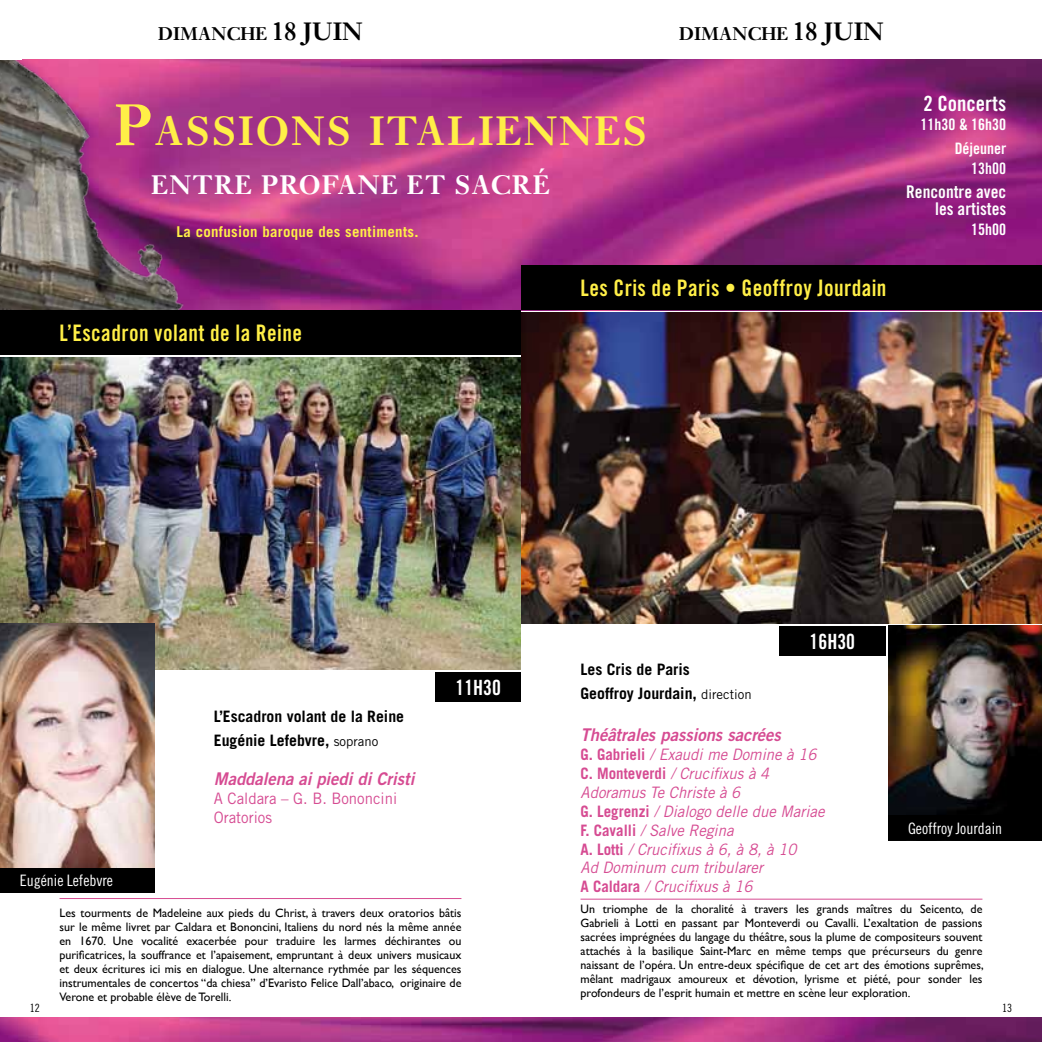
<style>
.page{position:relative;width:1042px;height:1042px;background:#fff}
.page>*{position:absolute;margin:0;border:0;box-sizing:border-box;transform-origin:0 0}
.t1{font:600 42.88px "Ehrhardt";letter-spacing:.045em;color:#ffef47}
.t2{font:600 28px "Ehrhardt";letter-spacing:.04em;color:#fff}
.t3{font:22.75px "Trade Gothic LT Std Bd Cn 20";letter-spacing:.02em;color:#ffef47;scale:.95 1}
.t4{font:21px "Trade Gothic LT Std Bd Cn 20";color:#fff;scale:.95 1}
.t5{font:21px "Trade Gothic LT Std Bd Cn 20";color:#fff}
.t6{font:600 19.25px "Ehrhardt";color:#000}
.t7{font:italic 17.5px "Trade Gothic Bold Two";color:#d64b92;scale:.95 1}
.t8{font:17.5px/17.5px "Trade Gothic LT Std Bd Cn 20";color:#fff;text-align:right}
.t9{font:italic 15.75px/18.9px "Trade Gothic";color:#d64b92;scale:.95 1}
.t10{font:700 15.75px/23.8px "Trade Gothic";color:#000}
.t11{font:15.75px/18.9px "Trade Gothic";color:#d64b92;scale:.95 1}
.t12{font:15.75px "Trade Gothic LT Std Cn 18";color:#fff}
.t13{font:15.75px/24.2px "Trade Gothic LT Std Bd Cn 20";color:#fff;text-align:right}
.t14{font:700 14.88px "Trade Gothic";letter-spacing:.02em;color:#ffef47}
.t15{font:12.25px/14px "Gill Sans";color:#000;text-align:justify}
.t16{font:11.38px "Trade Gothic LT Std Cn 18";color:#000}
.s1{font-size:26.25px}
.s2{font-size:61.25px}
.s3{font-weight:400;font-size:13.12px}
.s4{font-weight:700;font-style:normal}
</style>
<div class="page">
<img style="left:218px;top:60px;width:824px;height:250px">
<hr style="left:60px;top:898px;width:401px;height:1px;background:#d64b92">
<hr style="left:580px;top:898px;width:402px;height:1px;background:#d64b92">
<img style="left:0;top:357px;width:521px;height:313px">
<div style="left:521px;top:265px;width:521px;height:45px;background:#000"></div>
<img style="left:521px;top:313px;width:521px;height:310px">
<div style="left:779px;top:626px;width:106px;height:29px;background:#000"></div>
<img style="left:888px;top:626px;width:154px;height:189px">
<img style="left:0;top:623px;width:154px;height:245px">
<div style="left:0;top:868px;width:154px;height:25px;background:#000"></div>
<img style="left:0;top:59px;width:218px;height:251px">
<div style="left:0;top:310px;width:521px;height:45px;background:#000"></div>
<img style="left:0;top:1017px;width:1042px;height:25px">
<div style="left:435px;top:672px;width:86px;height:30px;background:#000"></div>
<div style="left:0;top:0;width:21px;height:60px;background:#fff"></div>
<div style="left:888px;top:815px;width:154px;height:25px;background:#000"></div>
<h3 class="t6" style="left:158px;top:22px;width:206px">DIMANCHE <span class="s1">18 JUIN</span></h3>
<h1 class="t1" style="left:114px;top:106px;width:393px"><span class="s2">P</span>ASSIONS ITALIENNE</h1>
<h1 class="t1" style="left:622px;top:106px;width:26px">S</h1>
<h2 class="t2" style="left:151px;top:168px;width:400px">ENTRE PROFANE ET SACRÉ</h2>
<p class="t14" style="left:177px;top:223px;width:243px">La confusion baroque des sentiments.</p>
<h3 class="t6" style="left:679px;top:22px;width:206px">DIMANCHE <span class="s1">18 JUIN</span></h3>
<h3 class="t3" style="left:60px;top:319px;width:257px">L’Escadron volant de la Reine</h3>
<h3 class="t3" style="left:580px;top:274px;width:324px">Les Cris de Paris • Geoffroy Jourdain</h3>
<h3 class="t5" style="left:923px;top:91px;width:84px">2 Concerts</h3>
<p class="t13" style="left:920px;top:112px;width:87px">11h30 &amp; 16h30<br>Déjeuner</p>
<p class="t13" style="left:971px;top:156px;width:36px">13h00</p>
<h3 class="t8" style="left:906px;top:183px;width:102px">Rencontre avec les artistes</h3>
<p class="t13" style="left:971px;top:217px;width:36px">15h00</p>
<p class="t12" style="left:20px;top:871px;width:95px">Eugénie Lefebvre</p>
<p class="t10" style="left:214px;top:704px;width:192px">L’Escadron volant de la Reine<br>Eugénie Lefebvre, <span class="s3">soprano</span></p>
<h3 class="t7" style="left:214px;top:767px;width:212px">Maddalena ai piedi di Cristi</h3>
<p class="t11" style="left:214px;top:788px;width:194px">A Caldara – G. B. Bononcini<br>Oratorios</p>
<h3 class="t4" style="left:455px;top:674px;width:49px">11H30</h3>
<h3 class="t4" style="left:809px;top:629px;width:49px">16H30</h3>
<p class="t10" style="left:580px;top:657px;width:173px">Les Cris de Paris<br>Geoffroy Jourdain, <span class="s3">direction</span></p>
<h3 class="t7" style="left:580px;top:724px;width:212px">Théâtrales passions sacrées</h3>
<p class="t9" style="left:580px;top:745px;width:258px"><span class="s4">G. Gabrieli</span> / Exaudi me Domine à 16<br><span class="s4">C. Monteverdi</span> / Crucifixus à 4<br>Adoramus Te Christe à 6<br><span class="s4">G. Legrenzi</span> / Dialogo delle due Mariae<br><span class="s4">F. Cavalli</span> / Salve Regina<br><span class="s4">A. Lotti</span> / Crucifixus à 6, à 8, à 10<br>Ad Dominum cum tribularer<br><span class="s4">A Caldara</span> / Crucifixus à 16</p>
<p class="t12" style="left:908px;top:818px;width:96px">Geoffroy Jourdain</p>
<p class="t15" style="left:580px;top:902px;width:405px">Un triomphe de la choralité à travers les grands maîtres du Seicento, de Gabrieli à Lotti en passant par Monteverdi ou Cavalli. L’exaltation de passions sacrées imprégnées du langage du théâtre, sous la plume de compositeurs souvent attachés à la basilique Saint-Marc en même temps que précurseurs du genre naissant de l’opéra. Un entre-deux spécifique de cet art des émotions suprêmes, mêlant madrigaux amoureux et dévotion, lyrisme et piété, pour sonder les profondeurs de l’esprit humain et mettre en scène leur exploration.</p>
<p class="t15" style="left:60px;top:906px;width:403px">Les tourments de Madeleine aux pieds du Christ, à travers deux oratorios bâtis sur le même livret par Caldara et Bononcini, Italiens du nord nés la même année en 1670. Une vocalité exacerbée pour traduire les larmes déchirantes ou purificatrices, la souffrance et l’apaisement, empruntant à deux univers musicaux et deux écritures ici mis en dialogue. Une alternance rythmée par les séquences instrumentales de concertos “da chiesa” d’Evaristo Felice Dall’abaco, originaire de Verone et probable élève de Torelli.</p>
<p class="t16" style="left:30px;top:1001px;width:12px">12</p>
<p class="t16" style="left:1002px;top:1001px;width:12px">13</p>
</div>
